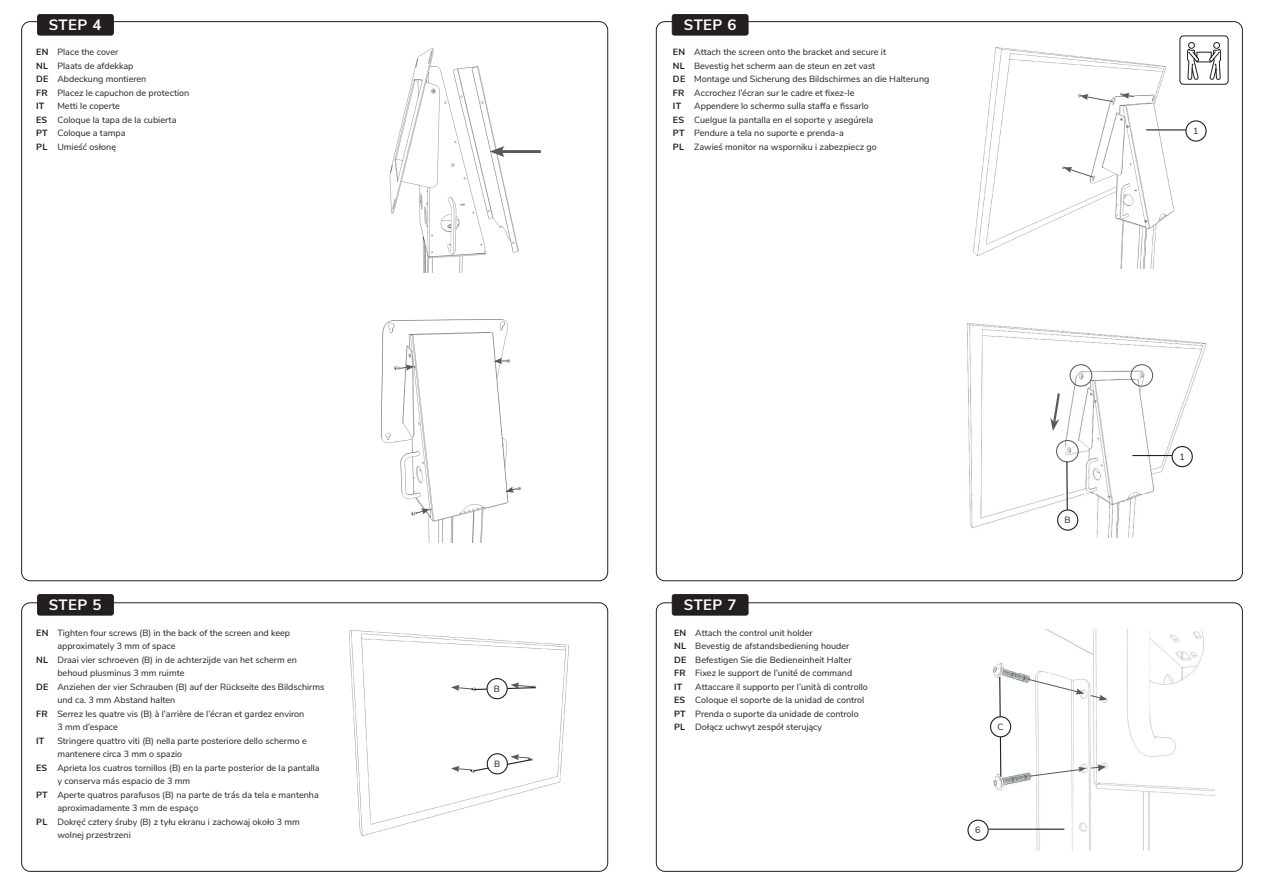
<style>
.page{position:relative;width:1263px;height:893px;background:#fff}
.page>*{position:absolute;margin:0;border:0;box-sizing:border-box;transform-origin:0 0}
.t1{font:700 15px "Nunito Sans";letter-spacing:.03em;color:#fff}
.t2{font:9px/13.5px "Nunito Sans";color:#231f20}
.t3{font:700 9px/13.5px "Nunito Sans";letter-spacing:.03em;color:#231f20}
</style>
<div class="page">
<div style="left:21px;top:602px;width:587px;height:270px;border:1px solid #231f20;border-radius:9px"></div>
<div style="left:656px;top:602px;width:587px;height:270px;border:1px solid #231f20;border-radius:9px"></div>
<div style="left:38px;top:595px;width:75px;height:20px;background:#231f20;border-radius:2px"></div>
<div style="left:37px;top:594px;width:77px;height:21px;border:1px solid #231f20;border-radius:2px"></div>
<div style="left:672px;top:595px;width:76px;height:20px;background:#231f20;border-radius:2px"></div>
<div style="left:672px;top:594px;width:76px;height:21px;border:1px solid #231f20;border-radius:2px"></div>
<div style="left:672px;top:15px;width:76px;height:20px;background:#231f20;border-radius:2px"></div>
<div style="left:672px;top:14px;width:76px;height:21px;border:1px solid #231f20;border-radius:2px"></div>
<img style="left:967px;top:323px;width:240px;height:214px">
<img style="left:969px;top:629px;width:245px;height:221px">
<div style="left:38px;top:15px;width:75px;height:20px;background:#231f20;border-radius:2px"></div>
<div style="left:37px;top:14px;width:77px;height:21px;border:1px solid #231f20;border-radius:2px"></div>
<img style="left:389px;top:48px;width:130px;height:224px">
<hr style="left:499px;top:150px;width:42px;height:3px;background:#57585a">
<svg style="left:490px;top:146px;width:15px;height:11px"></svg>
<img style="left:381px;top:319px;width:141px;height:223px">
<svg style="left:494px;top:358px;width:11px;height:6px"></svg>
<svg style="left:505px;top:487px;width:12px;height:6px"></svg>
<svg style="left:415px;top:508px;width:15px;height:6px"></svg>
<svg style="left:399px;top:364px;width:15px;height:7px"></svg>
<img style="left:348px;top:630px;width:221px;height:206px">
<img style="left:973px;top:37px;width:220px;height:232px">
<svg style="left:1080px;top:94px;width:33px;height:8px"></svg>
<svg style="left:1121px;top:93px;width:13px;height:6px"></svg>
<svg style="left:1063px;top:167px;width:31px;height:11px"></svg>
<svg style="left:1050px;top:364px;width:104px;height:99px"></svg>
<svg style="left:1027px;top:678px;width:57px;height:16px"></svg>
<svg style="left:1090px;top:695px;width:17px;height:6px"></svg>
<svg style="left:1029px;top:764px;width:77px;height:13px"></svg>
<svg style="left:451px;top:754px;width:81px;height:18px"></svg>
<hr style="left:1146px;top:129px;width:39px;height:1px;background:#231f20">
<div style="left:1185px;top:120px;width:21px;height:22px;border:1px solid #231f20;border-radius:50%"></div>
<hr style="left:1133px;top:455px;width:38px;height:1px;background:#231f20">
<div style="left:1171px;top:446px;width:22px;height:21px;border:1px solid #231f20;border-radius:50%"></div>
<hr style="left:989px;top:829px;width:75px;height:1px;background:#231f20">
<div style="left:967px;top:820px;width:22px;height:21px;border:1px solid #231f20;border-radius:50%"></div>
<hr style="left:999px;top:677px;width:2px;height:39px;background:#231f20">
<div style="left:990px;top:716px;width:21px;height:21px;border:1px solid #231f20;border-radius:50%"></div>
<hr style="left:1000px;top:737px;width:1px;height:39px;background:#231f20">
<svg style="left:451px;top:682px;width:85px;height:9px"></svg>
<div style="left:487px;top:754px;width:20px;height:20px;background:#fff;border-radius:50%"></div>
<div style="left:487px;top:753px;width:21px;height:21px;border:1px solid #231f20;border-radius:50%"></div>
<div style="left:487px;top:679px;width:20px;height:20px;background:#fff;border-radius:50%"></div>
<div style="left:486px;top:678px;width:22px;height:21px;border:1px solid #231f20;border-radius:50%"></div>
<div style="left:1179px;top:35px;width:49px;height:50px;border:1px solid #231f20;border-radius:4px"></div>
<svg style="left:1187px;top:42px;width:34px;height:73px"></svg>
<hr style="left:1066px;top:462px;width:2px;height:47px;background:#231f20">
<div style="left:1057px;top:509px;width:21px;height:22px;border:1px solid #231f20;border-radius:50%"></div>
<h1 class="t1" style="left:49px;top:14px;width:54px">STEP 4</h1>
<p class="t3" style="left:36px;top:45px;width:14px">EN<br>NL<br>DE<br>FR<br>IT<br>ES<br>PT<br>PL</p>
<p class="t2" style="left:57px;top:45px;width:133px">Place the cover<br>Plaats de afdekkap<br>Abdeckung montieren<br>Placez le capuchon de protection<br>Metti le coperte<br>Coloque la tapa de la cubierta<br>Coloque a tampa<br>Umieść osłonę</p>
<h1 class="t1" style="left:49px;top:594px;width:54px">STEP 5</h1>
<p class="t3" style="left:36px;top:625px;width:14px">EN</p>
<p class="t3" style="left:36px;top:652px;width:13px">NL</p>
<p class="t3" style="left:36px;top:679px;width:14px">DE</p>
<p class="t3" style="left:36px;top:706px;width:13px">FR</p>
<p class="t3" style="left:36px;top:733px;width:10px">IT</p>
<p class="t3" style="left:36px;top:760px;width:13px">ES</p>
<p class="t3" style="left:36px;top:787px;width:13px">PT</p>
<p class="t3" style="left:36px;top:814px;width:13px">PL</p>
<p class="t2" style="left:57px;top:625px;width:269px">Tighten four screws (B) in the back of the screen and keep approximately 3 mm of space<br>Draai vier schroeven (B) in de achterzijde van het scherm en behoud plusminus 3 mm ruimte<br>Anziehen der vier Schrauben (B) auf der Rückseite des Bildschirms und ca. 3 mm Abstand halten<br>Serrez les quatre vis (B) à l’arrière de l’écran et gardez environ<br>3 mm d’espace<br>Stringere quattro viti (B) nella parte posteriore dello schermo e mantenere circa 3 mm o spazio<br>Aprieta los cuatros tornillos (B) en la parte posterior de la pantalla y conserva más espacio de 3 mm<br>Aperte quatros parafusos (B) na parte de trás da tela e mantenha aproximadamente 3 mm de espaço<br>Dokręć cztery śruby (B) z tyłu ekranu i zachowaj około 3 mm wolnej przestrzeni</p>
<p class="t2" style="left:494px;top:681px;width:8px">B</p>
<p class="t2" style="left:494px;top:756px;width:8px">B</p>
<h1 class="t1" style="left:684px;top:14px;width:54px">STEP 6</h1>
<p class="t3" style="left:673px;top:45px;width:14px">EN<br>NL<br>DE<br>FR<br>IT<br>ES<br>PT<br>PL</p>
<p class="t2" style="left:694px;top:45px;width:237px">Attach the screen onto the bracket and secure it<br>Bevestig het scherm aan de steun en zet vast<br>Montage und Sicherung des Bildschirmes an die Halterung Accrochez l’écran sur le cadre et fixez-le<br>Appendere lo schermo sulla staffa e fissarlo<br>Cuelgue la pantalla en el soporte y asegúrela<br>Pendure a tela no suporte e prenda-a<br>Zawieś monitor na wsporniku i zabezpiecz go</p>
<p class="t2" style="left:1193px;top:124px;width:7px">1</p>
<h1 class="t1" style="left:684px;top:594px;width:54px">STEP 7</h1>
<p class="t3" style="left:674px;top:625px;width:14px">EN<br>NL<br>DE<br>FR<br>IT<br>ES<br>PT<br>PL</p>
<p class="t2" style="left:695px;top:625px;width:174px">Attach the control unit holder<br>Bevestig de afstandsbediening houder Befestigen Sie die Bedieneinheit Halter Fixez le support de l’unité de command Attaccare il supporto per l’unità di controllo Coloque el soporte de la unidad de control Prenda o suporte da unidade de controlo Dołącz uchwyt zespół sterujący</p>
<p class="t2" style="left:1064px;top:513px;width:8px">B</p>
<p class="t2" style="left:997px;top:719px;width:8px">C</p>
<p class="t2" style="left:975px;top:823px;width:7px">6</p>
<p class="t2" style="left:1179px;top:449px;width:7px">1</p>
</div>
